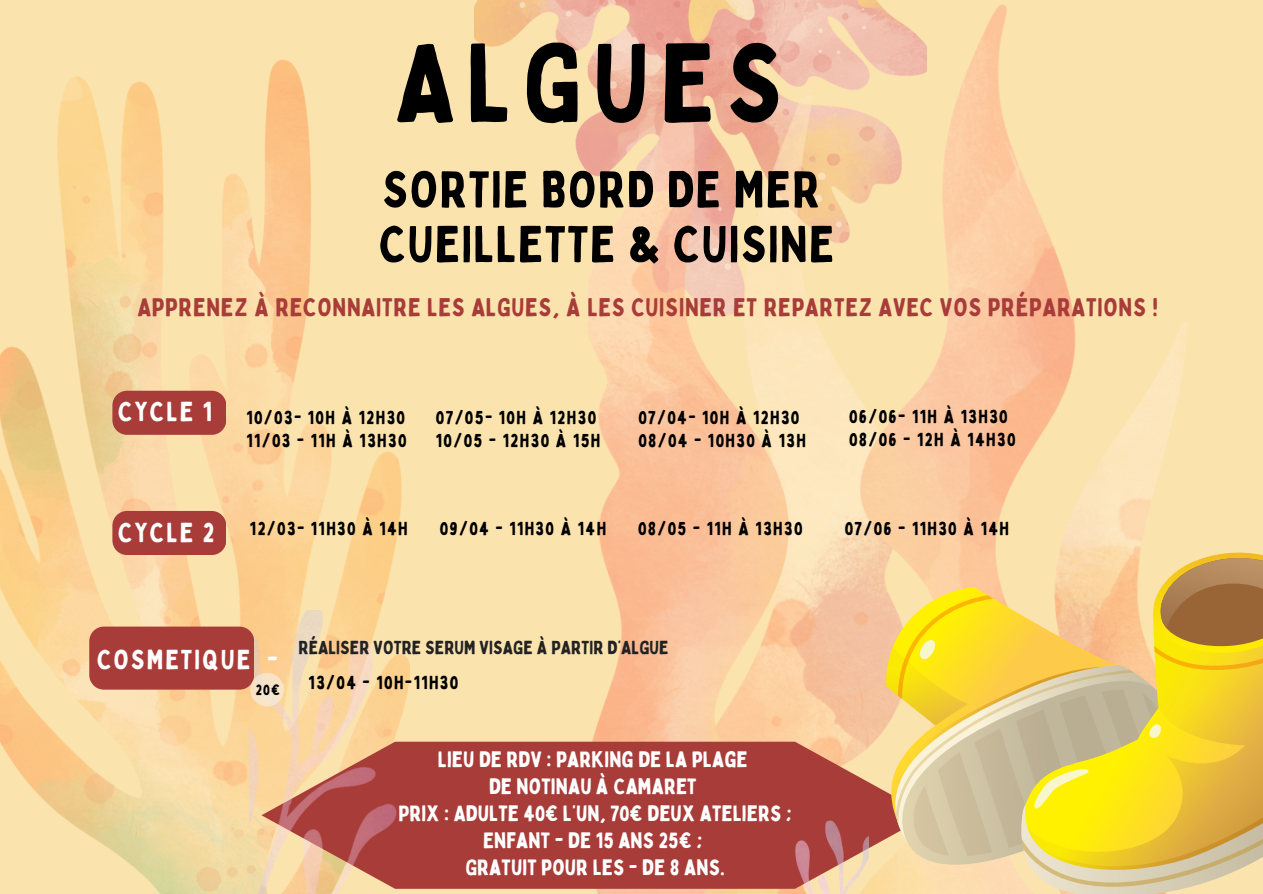
<style>
.page{position:relative;width:1263px;height:894px;background:#fff}
.page>*{position:absolute;margin:0;border:0;box-sizing:border-box;transform-origin:0 0}
.t1{font:109.5px "Bobby Jones";letter-spacing:.1em;color:#000}
.t2{font:50.4px "Bobby Jones";letter-spacing:.025em;color:#000}
.t3{font:27px "Bobby Jones";letter-spacing:.075em;color:#fff}
.t4{font:25.2px "Bobby Jones";letter-spacing:.03em;color:#a83c39}
.t5{font:21.75px/26.8px "Bobby Jones";letter-spacing:.005em;color:#fff;text-align:center}
.t6{font:18.6px "Bobby Jones";letter-spacing:.005em;color:#222}
.t7{font:18.45px "Bobby Jones";letter-spacing:.075em;color:#000}
.t8{font:14.7px "Bobby Jones";color:#000}
</style>
<div class="page">
<div style="left:0;top:0;width:1263px;height:893px;background:#fbe3ae"></div>
<img style="left:475px;top:0;width:405px;height:315px">
<img style="left:589px;top:5px;width:598px;height:888px">
<img style="left:0;top:59px;width:409px;height:834px">
<div style="left:397px;top:741px;width:487px;height:147px;background:#a83c39"></div>
<img style="left:783px;top:819px;width:86px;height:74px">
<img style="left:249px;top:610px;width:148px;height:283px">
<div style="left:112px;top:511px;width:114px;height:44px;background:#a83c39;border-radius:15px"></div>
<div style="left:112px;top:390px;width:114px;height:44px;background:#a83c39;border-radius:15px"></div>
<div style="left:89px;top:626px;width:165px;height:63px;background:#a83c39;border-radius:15px"></div>
<svg style="left:250px;top:672px;width:34px;height:34px"></svg>
<svg style="left:884px;top:540px;width:379px;height:353px"></svg>
<p class="t1" style="left:395px;top:14px;width:389px">ALGUES</p>
<p class="t2" style="left:382px;top:157px;width:439px">SORTIE BORD DE MER</p>
<p class="t2" style="left:379px;top:212px;width:457px">CUEILLETTE &amp; CUISINE</p>
<p class="t4" style="left:137px;top:291px;width:1022px">APPRENEZ À RECONNAITRE LES ALGUES, À LES CUISINER ET REPARTEZ AVEC VOS PRÉPARATIONS !</p>
<p class="t3" style="left:118px;top:395px;width:95px">CYCLE 1</p>
<p class="t7" style="left:246px;top:406px;width:160px">10/03- 10H À 12H30</p>
<p class="t7" style="left:246px;top:429px;width:162px">11/03 - 11H À 13H30</p>
<p class="t7" style="left:436px;top:405px;width:162px">07/05- 10H À 12H30</p>
<p class="t7" style="left:436px;top:428px;width:166px">10/05 - 12H30 À 15H</p>
<p class="t7" style="left:638px;top:406px;width:163px">07/04- 10H À 12H30</p>
<p class="t7" style="left:638px;top:429px;width:169px">08/04 - 10H30 À 13H</p>
<p class="t7" style="left:849px;top:405px;width:160px">06/06- 11H À 13H30</p>
<p class="t7" style="left:849px;top:428px;width:168px">08/06 - 12H À 14H30</p>
<p class="t3" style="left:118px;top:515px;width:98px">CYCLE 2</p>
<p class="t7" style="left:250px;top:517px;width:159px">12/03- 11H30 À 14H</p>
<p class="t7" style="left:440px;top:517px;width:168px">09/04 - 11H30 À 14H</p>
<p class="t7" style="left:638px;top:517px;width:166px">08/05 - 11H À 13H30</p>
<p class="t7" style="left:845px;top:517px;width:166px">07/06 - 11H30 À 14H</p>
<p class="t3" style="left:97px;top:641px;width:183px">COSMETIQUE -</p>
<p class="t8" style="left:256px;top:680px;width:26px">20€</p>
<p class="t6" style="left:298px;top:635px;width:372px">RÉALISER VOTRE SERUM VISAGE À PARTIR D’ALGUE</p>
<p class="t7" style="left:309px;top:670px;width:151px">13/04 - 10H-11H30</p>
<p class="t5" style="left:438px;top:745px;width:311px">LIEU DE RDV : PARKING DE LA PLAGE</p>
<p class="t5" style="left:489px;top:772px;width:209px">DE NOTINAU À CAMARET</p>
<p class="t5" style="left:398px;top:799px;width:395px">PRIX : ADULTE 40€ L’UN, 70€ DEUX ATELIERS ;<br>ENFANT - DE 15 ANS 25€ ;</p>
<p class="t5" style="left:465px;top:853px;width:261px">GRATUIT POUR LES - DE 8 ANS.</p>
</div>
